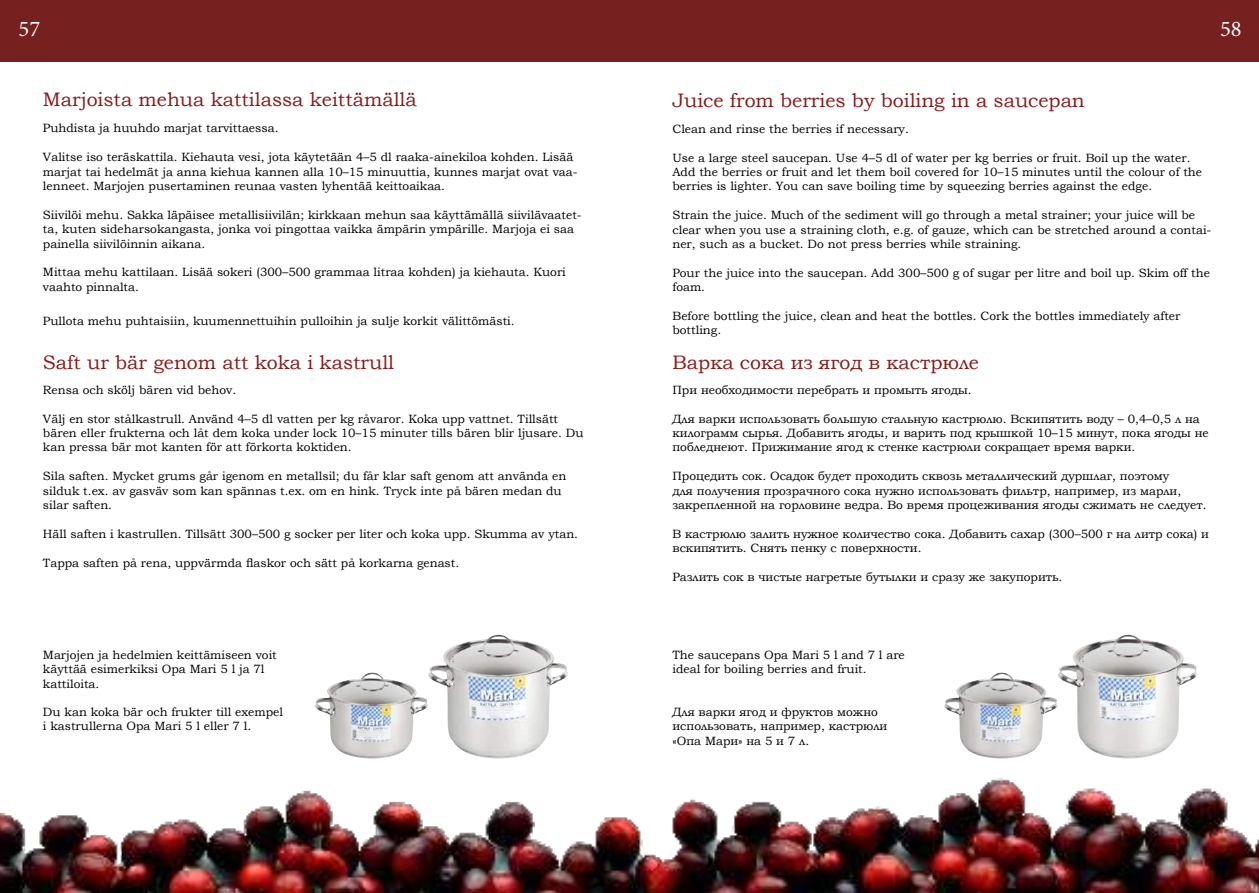
<style>
.page{position:relative;width:1259px;height:893px;background:#fff}
.page>*{position:absolute;margin:0;border:0;box-sizing:border-box;transform-origin:0 0}
.t1{font:22.5px "Minion Pro";color:#fff}
.t2{font:19.5px "Bookman Old Style";color:#891b18}
.t3{font:12px/14.4px "Bookman Old Style";color:#000}
</style>
<div class="page">
<img style="left:0;top:778px;width:1259px;height:115px">
<div style="left:0;top:0;width:1259px;height:62px;background:#76211f"></div>
<img style="left:315px;top:673px;width:112px;height:85px">
<img style="left:427px;top:635px;width:141px;height:123px">
<img style="left:944px;top:673px;width:113px;height:85px">
<img style="left:1057px;top:635px;width:141px;height:123px">
<h1 class="t1" style="left:19px;top:15px;width:23px">57</h1>
<h1 class="t1" style="left:1220px;top:15px;width:23px">58</h1>
<h2 class="t2" style="left:43px;top:92px;width:375px">Marjoista mehua kattilassa keittämällä</h2>
<p class="t3" style="left:43px;top:122px;width:237px">Puhdista ja huuhdo marjat tarvittaessa.</p>
<p class="t3" style="left:43px;top:150px;width:536px">Valitse iso teräskattila. Kiehauta vesi, jota käytetään 4–5 dl raaka-ainekiloa kohden. Lisää marjat tai hedelmät ja anna kiehua kannen alla 10–15 minuuttia, kunnes marjat ovat vaa&shy;lenneet. Marjojen pusertaminen reunaa vasten lyhentää keittoaikaa.</p>
<p class="t3" style="left:43px;top:208px;width:540px">Siivilöi mehu. Sakka läpäisee metallisiivilän; kirkkaan mehun saa käyttämällä siivilävaatet&shy;ta, kuten sideharsokangasta, jonka voi pingottaa vaikka ämpärin ympärille. Marjoja ei saa painella siivilöinnin aikana.</p>
<p class="t3" style="left:43px;top:265px;width:524px">Mittaa mehu kattilaan. Lisää sokeri (300–500 grammaa litraa kohden) ja kiehauta. Kuori vaahto pinnalta.</p>
<p class="t3" style="left:43px;top:315px;width:473px">Pullota mehu puhtaisiin, kuumennettuihin pulloihin ja sulje korkit välittömästi.</p>
<h2 class="t2" style="left:43px;top:350px;width:352px">Saft ur bär genom att koka i kastrull</h2>
<p class="t3" style="left:43px;top:383px;width:195px">Rensa och skölj bären vid behov.</p>
<p class="t3" style="left:43px;top:411px;width:542px">Välj en stor stålkastrull. Använd 4–5 dl vatten per kg råvaror. Koka upp vattnet. Tillsätt bären eller frukterna och låt dem koka under lock 10–15 minuter tills bären blir ljusare. Du kan pressa bär mot kanten för att förkorta koktiden.</p>
<p class="t3" style="left:43px;top:469px;width:525px">Sila saften. Mycket grums går igenom en metallsil; du får klar saft genom att använda en silduk t.ex. av gasväv som kan spännas t.ex. om en hink. Tryck inte på bären medan du silar saften.</p>
<p class="t3" style="left:43px;top:527px;width:536px">Häll saften i kastrullen. Tillsätt 300–500 g socker per liter och koka upp. Skumma av ytan.</p>
<p class="t3" style="left:43px;top:555px;width:418px">Tappa saften på rena, uppvärmda flaskor och sätt på korkarna genast.</p>
<p class="t3" style="left:43px;top:649px;width:235px">Marjojen ja hedelmien keittämiseen voit käyttää esimerkiksi Opa Mari 5 l ja 7l kattiloita.</p>
<p class="t3" style="left:43px;top:704px;width:241px">Du kan koka bär och frukter till exempel i kastrullerna Opa Mari 5 l eller 7 l.</p>
<h2 class="t2" style="left:672px;top:87px;width:414px">Juice from berries by boiling in a saucepan</h2>
<p class="t3" style="left:672px;top:122px;width:238px">Clean and rinse the berries if necessary.</p>
<p class="t3" style="left:672px;top:150px;width:531px">Use a large steel saucepan. Use 4–5 dl of water per kg berries or fruit. Boil up the water.<br>Add the berries or fruit and let them boil covered for 10–15 minutes until the colour of the berries is lighter. You can save boiling time by squeezing berries against the edge.</p>
<p class="t3" style="left:672px;top:208px;width:540px">Strain the juice. Much of the sediment will go through a metal strainer; your juice will be clear when you use a straining cloth, e.g. of gauze, which can be stretched around a contai&shy;ner, such as a bucket. Do not press berries while straining.</p>
<p class="t3" style="left:672px;top:266px;width:539px">Pour the juice into the saucepan. Add 300–500 g of sugar per litre and boil up. Skim off the foam.</p>
<p class="t3" style="left:672px;top:309px;width:509px">Before bottling the juice, clean and heat the bottles. Cork the bottles immediately after bottling.</p>
<h2 class="t2" style="left:672px;top:350px;width:308px">Варка сока из ягод в кастрюле</h2>
<p class="t3" style="left:672px;top:383px;width:301px">При необходимости перебрать и промыть ягоды.</p>
<p class="t3" style="left:672px;top:411px;width:538px">Для варки использовать большую стальную кастрюлю. Вскипятить воду – 0,4–0,5 л на килограмм сырья. Добавить ягоды, и варить под крышкой 10–15 минут, пока ягоды не побледнеют. Прижимание ягод к стенке кастрюли сокращает время варки.</p>
<p class="t3" style="left:672px;top:469px;width:535px">Процедить сок. Осадок будет проходить сквозь металлический дуршлаг, поэтому<br>для получения прозрачного сока нужно использовать фильтр, например, из марли, закрепленной на горловине ведра. Во время процеживания ягоды сжимать не следует.</p>
<p class="t3" style="left:672px;top:527px;width:538px">В кастрюлю залить нужное количество сока. Добавить сахар (300–500 г на литр сока) и вскипятить. Снять пенку с поверхности.</p>
<p class="t3" style="left:672px;top:570px;width:391px">Разлить сок в чистые нагретые бутылки и сразу же закупорить.</p>
<p class="t3" style="left:672px;top:649px;width:234px">The saucepans Opa Mari 5 l and 7 l are ideal for boiling berries and fruit.</p>
<p class="t3" style="left:672px;top:704px;width:216px">Для варки ягод и фруктов можно использовать, например, кастрюли «Опа Мари» на 5 и 7 л.</p>
</div>
